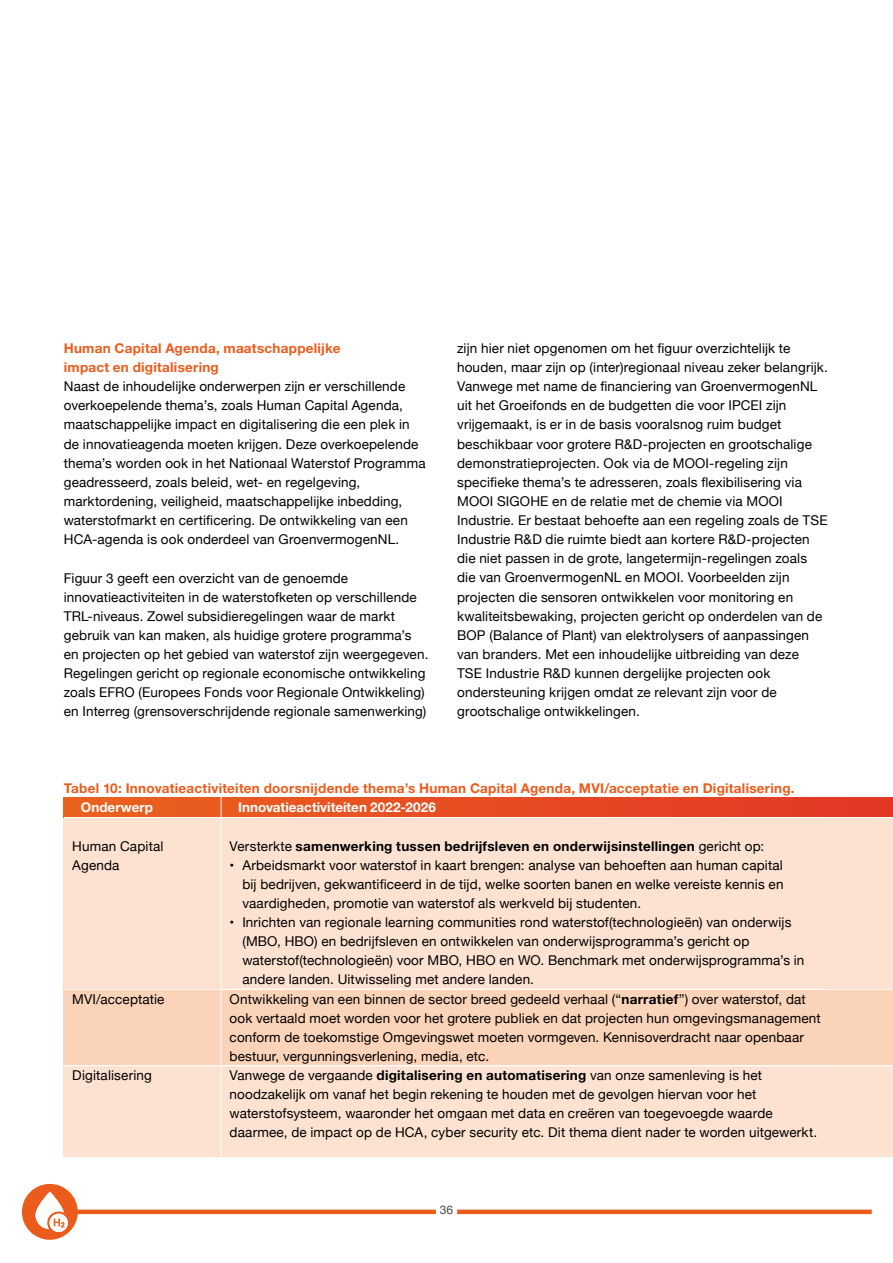
<style>
.page{position:relative;width:893px;height:1263px;background:#fff}
.page>*{position:absolute;margin:0;border:0;box-sizing:border-box;transform-origin:0 0}
.t1{font:13.5px/19.2px "Helvetica Neue";letter-spacing:.01em;color:#000}
.t2{font:700 13.5px/19.2px "Helvetica Neue";letter-spacing:.02em;color:#eb5b1b}
.t3{font:700 13.5px "Helvetica Neue";letter-spacing:.02em;color:#000}
.t4{font:700 13.5px "Helvetica Neue";color:#fff}
.t5{font:12px "Helvetica Neue";color:#4a4a49}
.s1{font-weight:400}
.s2{font-weight:700}
</style>
<div class="page">
<div style="left:457px;top:1209px;width:415px;height:5px;background:#eb5b1b"></div>
<div style="left:64px;top:1209px;width:372px;height:5px;background:#eb5b1b"></div>
<svg style="left:22px;top:1184px;width:56px;height:56px"></svg>
<div style="left:64px;top:816px;width:829px;height:173px;background:#fde2d1"></div>
<div style="left:64px;top:989px;width:829px;height:76px;background:#fbd3b9"></div>
<div style="left:64px;top:1065px;width:829px;height:92px;background:#fde2d1"></div>
<div style="left:64px;top:798px;width:829px;height:19px;background:linear-gradient(to right,#ea631f,#e33626)"></div>
<hr style="left:64px;top:989px;width:829px;height:1px;background:#fff">
<hr style="left:64px;top:1065px;width:829px;height:1px;background:#fff">
<hr style="left:64px;top:817px;width:829px;height:1px;background:#fff">
<hr style="left:221px;top:793px;width:1px;height:364px;background:#fff">
<p class="t2" style="left:64px;top:338px;width:278px">Human Capital Agenda, maatschappelijke impact en digitalisering</p>
<p class="t1" style="left:64px;top:378px;width:364px">Naast de inhoudelijke onderwerpen zijn er verschillende overkoepelende thema’s, zoals Human Capital Agenda, maatschappelijke impact en digitalisering die een plek in de innovatieagenda moeten krijgen. Deze overkoepelende thema’s worden ook in het Nationaal Waterstof Programma geadresseerd, zoals beleid, wet- en regelgeving, marktordening, veiligheid, maatschappelijke inbedding, waterstofmarkt en certificering. De ontwikkeling van een HCA-agenda is ook onderdeel van GroenvermogenNL.</p>
<p class="t1" style="left:64px;top:569px;width:366px">Figuur 3 geeft een overzicht van de genoemde innovatieactiviteiten in de waterstofketen op verschillende TRL-niveaus. Zowel subsidieregelingen waar de markt gebruik van kan maken, als huidige grotere programma’s en projecten op het gebied van waterstof zijn weergegeven.<br>Regelingen gericht op regionale economische ontwikkeling zoals EFRO (Europees Fonds voor Regionale Ontwikkeling) en Interreg (grensoverschrijdende regionale samenwerking)</p>
<p class="t1" style="left:457px;top:339px;width:372px">zijn hier niet opgenomen om het figuur overzichtelijk te houden, maar zijn op (inter)regionaal niveau zeker belangrijk.<br>Vanwege met name de financiering van GroenvermogenNL uit het Groeifonds en de budgetten die voor IPCEI zijn vrijgemaakt, is er in de basis vooralsnog ruim budget beschikbaar voor grotere R&amp;D-projecten en grootschalige demonstratieprojecten. Ook via de MOOI-regeling zijn specifieke thema’s te adresseren, zoals flexibilisering via MOOI SIGOHE en de relatie met de chemie via MOOI Industrie. Er bestaat behoefte aan een regeling zoals de TSE Industrie R&amp;D die ruimte biedt aan kortere R&amp;D-projecten die niet passen in de grote, langetermijn-regelingen zoals die van GroenvermogenNL en MOOI. Voorbeelden zijn projecten die sensoren ontwikkelen voor monitoring en kwaliteitsbewaking, projecten gericht op onderdelen van de BOP (Balance of Plant) van elektrolysers of aanpassingen van branders. Met een inhoudelijke uitbreiding van deze<br>TSE Industrie R&amp;D kunnen dergelijke projecten ook ondersteuning krijgen omdat ze relevant zijn voor de grootschalige ontwikkelingen.</p>
<p class="t2" style="left:64px;top:778px;width:732px">Tabel 10: Innovatieactiviteiten doorsnijdende thema’s Human Capital Agenda, MVI/acceptatie en Digitalisering.</p>
<p class="t4" style="left:81px;top:799px;width:74px">Onderwerp</p>
<p class="t1" style="left:72px;top:837px;width:93px">Human Capital<br>Agenda</p>
<p class="t1" style="left:72px;top:990px;width:94px">MVI/acceptatie</p>
<p class="t1" style="left:72px;top:1066px;width:81px">Digitalisering</p>
<p class="t4" style="left:238px;top:799px;width:199px">Innovatieactiviteiten 2022-2026</p>
<p class="t3" style="left:230px;top:837px;width:536px"><span class="s1">Versterkte</span> samenwerking tussen bedrijfsleven en onderwijsinstellingen <span class="s1">gericht op:</span></p>
<p class="t1" style="left:242px;top:856px;width:543px;text-align:justify;text-indent:-13px">• Arbeidsmarkt voor waterstof in kaart brengen: analyse van behoeften aan human capital bij bedrijven, gekwantificeerd in de tijd, welke soorten banen en welke vereiste kennis en vaardigheden, promotie van waterstof als werkveld bij studenten.</p>
<p class="t1" style="left:230px;top:913px;width:563px">• Inrichten van regionale learning communities rond waterstof(technologieën) van onderwijs</p>
<p class="t1" style="left:242px;top:932px;width:509px">(MBO, HBO) en bedrijfsleven en ontwikkelen van onderwijsprogramma’s gericht op</p>
<p class="t1" style="left:242px;top:952px;width:564px">waterstof(technologieën) voor MBO, HBO en WO. Benchmark met onderwijsprogramma’s in</p>
<p class="t1" style="left:242px;top:971px;width:293px">andere landen. Uitwisseling met andere landen.</p>
<p class="t1" style="left:230px;top:990px;width:578px">Ontwikkeling van een binnen de sector breed gedeeld verhaal (“<span class="s2">narratief</span>”) over waterstof, dat</p>
<p class="t1" style="left:230px;top:1009px;width:593px">ook vertaald moet worden voor het grotere publiek en dat projecten hun omgevingsmanagement</p>
<p class="t1" style="left:230px;top:1028px;width:576px">conform de toekomstige Omgevingswet moeten vormgeven. Kennisoverdracht naar openbaar</p>
<p class="t1" style="left:230px;top:1047px;width:261px">bestuur, vergunningsverlening, media, etc.</p>
<p class="t1" style="left:230px;top:1066px;width:534px">Vanwege de vergaande <span class="s2">digitalisering en automatisering</span> van onze samenleving is het</p>
<p class="t1" style="left:230px;top:1085px;width:528px">noodzakelijk om vanaf het begin rekening te houden met de gevolgen hiervan voor het</p>
<p class="t1" style="left:230px;top:1105px;width:545px">waterstofsysteem, waaronder het omgaan met data en creëren van toegevoegde waarde</p>
<p class="t1" style="left:230px;top:1124px;width:589px">daarmee, de impact op de HCA, cyber security etc. Dit thema dient nader te worden uitgewerkt.</p>
<p class="t5" style="left:440px;top:1201px;width:15px">36</p>
</div>
